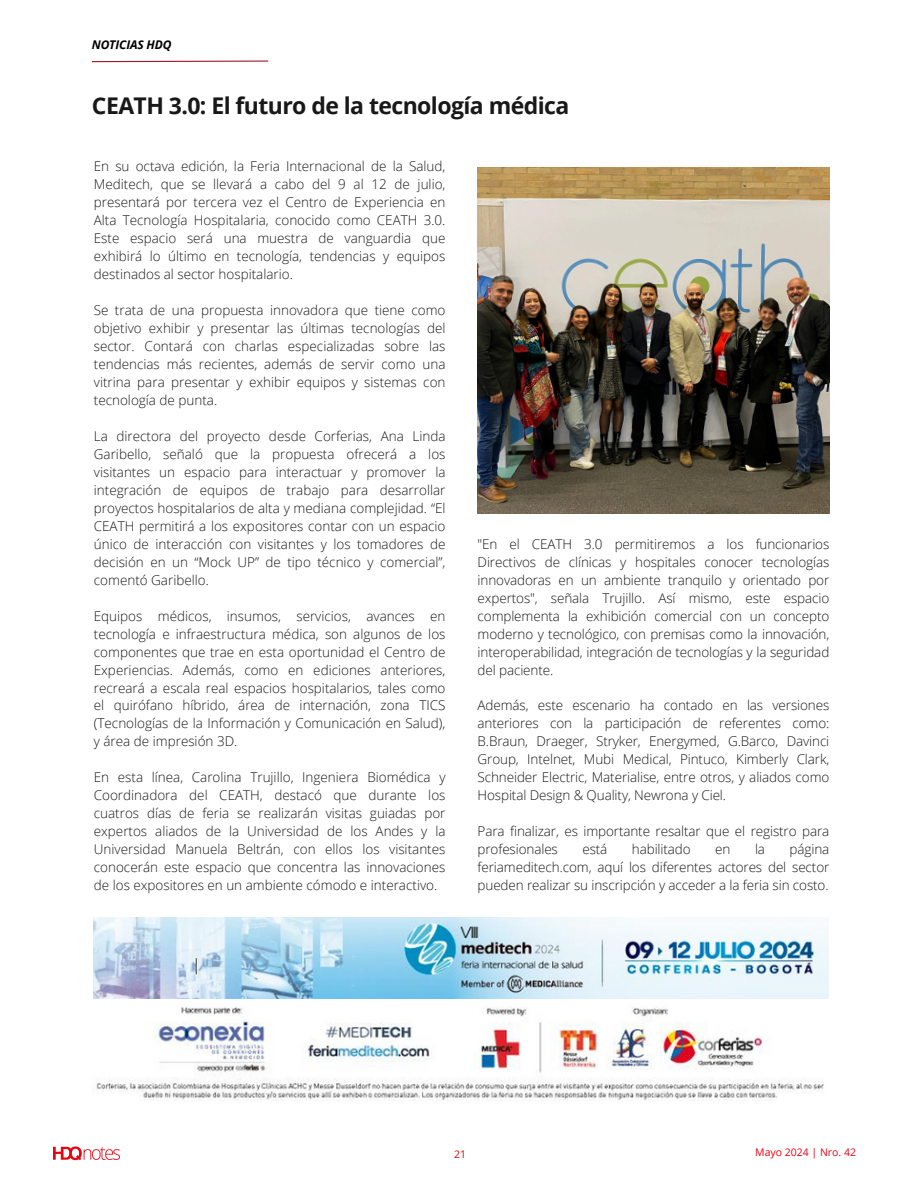
<style>
.page{position:relative;width:918px;height:1188px;background:#fff}
.page>*{position:absolute;margin:0;border:0;box-sizing:border-box;transform-origin:0 0}
.t1{font:700 23.1px "Open Sans";letter-spacing:-.025em;color:#181818}
.t2{font:300 13.5px/18px "Open Sans";color:#181818;text-align:justify}
.t3{font:italic 700 12px "Open Sans";letter-spacing:-.01em;color:#000}
.t4{font:10.5px "Open Sans";color:#e30613}
</style>
<div class="page">
<img style="left:53px;top:1146px;width:66px;height:15px">
<svg style="left:91px;top:60px;width:178px;height:3px"></svg>
<img style="left:94px;top:917px;width:734px;height:82px">
<img style="left:96px;top:1007px;width:728px;height:94px">
<img style="left:478px;top:168px;width:352px;height:345px">
<h2 class="t3" style="left:92px;top:36px;width:81px">NOTICIAS HDQ</h2>
<p class="t1" style="left:92px;top:90px;width:479px">CEATH 3.0: El futuro de la tecnología médica</p>
<h2 class="t2" style="left:94px;top:157px;width:353px">En su octava edición, la Feria Internacional de la Salud, Meditech, que se llevará a cabo del 9 al 12 de julio, presentará por tercera vez el Centro de Experiencia en Alta Tecnología Hospitalaria, conocido como CEATH 3.0.<br>Este espacio será una muestra de vanguardia que exhibirá lo último en tecnología, tendencias y equipos destinados al sector hospitalario.</h2>
<p class="t2" style="left:94px;top:301px;width:353px">Se trata de una propuesta innovadora que tiene como objetivo exhibir y presentar las últimas tecnologías del sector. Contará con charlas especializadas sobre las tendencias más recientes, además de servir como una vitrina para presentar y exhibir equipos y sistemas con tecnología de punta.</p>
<h2 class="t2" style="left:94px;top:427px;width:353px">La directora del proyecto desde Corferias, Ana Linda Garibello, señaló que la propuesta ofrecerá a los visitantes un espacio para interactuar y promover la integración de equipos de trabajo para desarrollar proyectos hospitalarios de alta y mediana complejidad. “El CEATH permitirá a los expositores contar con un espacio único de interacción con visitantes y los tomadores de decisión en un “Mock UP” de tipo técnico y comercial”, comentó Garibello.</h2>
<h2 class="t2" style="left:94px;top:606px;width:353px">Equipos médicos, insumos, servicios, avances en tecnología e infraestructura médica, son algunos de los componentes que trae en esta oportunidad el Centro de Experiencias. Además, como en ediciones anteriores, recreará a escala real espacios hospitalarios, tales como el quirófano híbrido, área de internación, zona TICS (Tecnologías de la Información y Comunicación en Salud), y área de impresión 3D.</h2>
<h2 class="t2" style="left:94px;top:768px;width:353px">En esta línea, Carolina Trujillo, Ingeniera Biomédica y Coordinadora del CEATH, destacó que durante los cuatros días de feria se realizarán visitas guiadas por expertos aliados de la Universidad de los Andes y la Universidad Manuela Beltrán, con ellos los visitantes conocerán este espacio que concentra las innovaciones de los expositores en un ambiente cómodo e interactivo.</h2>
<p class="t2" style="left:478px;top:534px;width:353px">"En el CEATH 3.0 permitiremos a los funcionarios Directivos de clínicas y hospitales conocer tecnologías innovadoras en un ambiente tranquilo y orientado por expertos", señala Trujillo. Así mismo, este espacio complementa la exhibición comercial con un concepto moderno y tecnológico, con premisas como la innovación, interoperabilidad, integración de tecnologías y la seguridad del paciente.</p>
<p class="t2" style="left:478px;top:696px;width:353px">Además, este escenario ha contado en las versiones anteriores con la participación de referentes como:<br>B.Braun, Draeger, Stryker, Energymed, G.Barco, Davinci Group, Intelnet, Mubi Medical, Pintuco, Kimberly Clark, Schneider Electric, Materialise, entre otros, y aliados como Hospital Design &amp; Quality, Newrona y Ciel.</p>
<p class="t2" style="left:478px;top:822px;width:353px">Para finalizar, es importante resaltar que el registro para profesionales</p>
<p class="t2" style="left:478px;top:840px;width:353px;text-indent:312px">página feriameditech.com, aquí los diferentes actores del sector pueden realizar su inscripción y acceder a la feria sin costo.</p>
<p class="t2" style="left:582px;top:840px;width:26px">está</p>
<p class="t2" style="left:632px;top:840px;width:60px">habilitado</p>
<p class="t2" style="left:715px;top:840px;width:17px">en</p>
<p class="t2" style="left:755px;top:840px;width:12px">la</p>
<h2 class="t4" style="left:454px;top:1146px;width:13px">21</h2>
<p class="t4" style="left:755px;top:1144px;width:102px">Mayo 2024 | Nro. 42</p>
</div>
